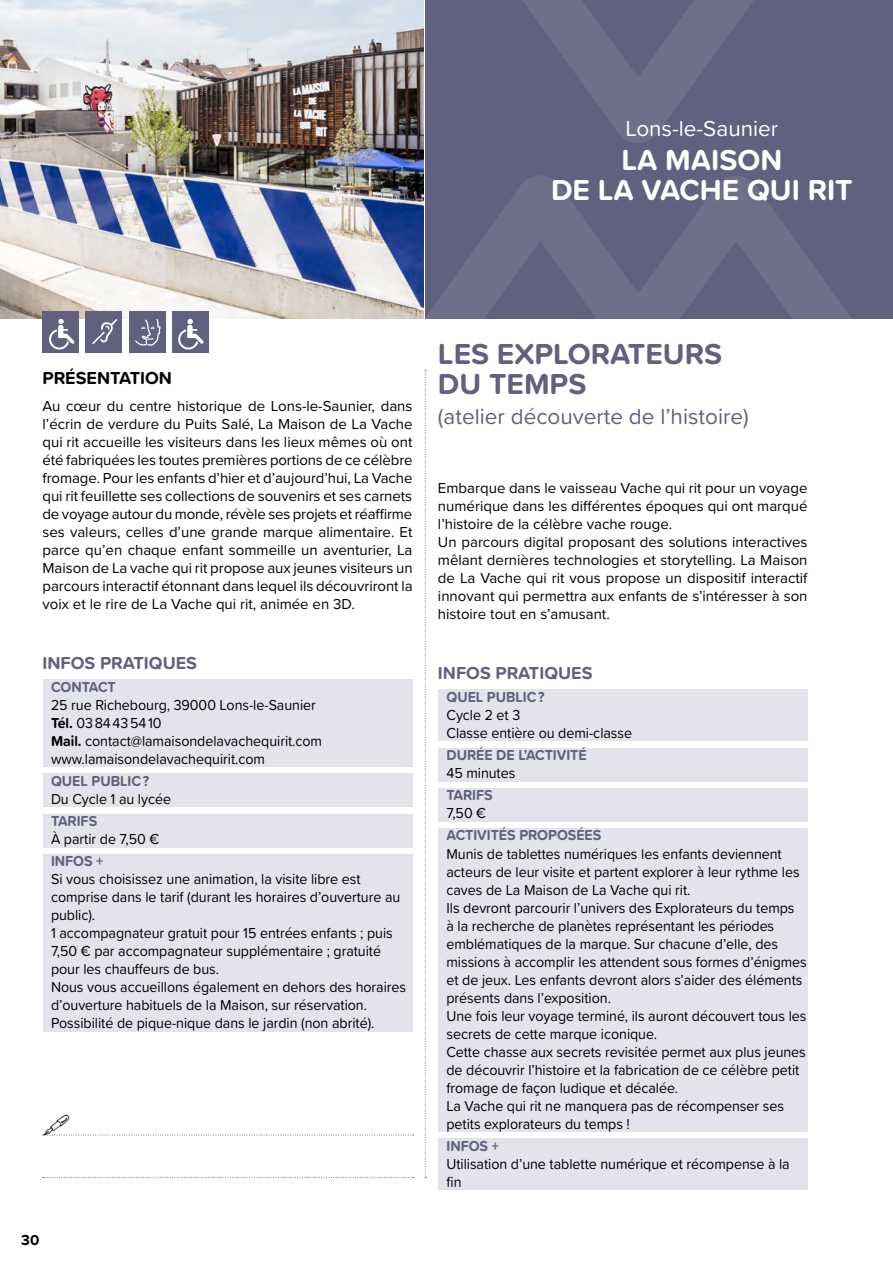
<style>
.page{position:relative;width:893px;height:1263px;background:#fff}
.page>*{position:absolute;margin:0;border:0;box-sizing:border-box;transform-origin:0 0}
.t1{font:700 30px/30px "Proxima Soft";color:#fff;text-align:center}
.t2{font:700 30px/30px "Proxima Soft";color:#61607e}
.t3{font:22.5px "Proxima Soft";color:#61607e}
.t4{font:22.5px "Proxima Soft";color:#fff}
.t5{font:700 18px "Proxima Soft";color:#61607e}
.t6{font:700 18px "Proxima Soft";color:#000}
.t7{font:15px/18px "Proxima Soft";letter-spacing:-.005em;color:#000;scale:.95 1}
.t8{font:15px/18px "Proxima Nova";color:#000;text-align:justify}
.t9{font:700 15px "Proxima Soft";letter-spacing:-.005em;color:#61607e;scale:.95 1}
.t10{font:700 15px "Proxima Nova";color:#000}
.s1{font-weight:700}
</style>
<div class="page">
<div style="left:425px;top:0;width:468px;height:319px;background:#61607e"></div>
<svg style="left:425px;top:176px;width:427px;height:143px"></svg>
<svg style="left:523px;top:0;width:230px;height:143px"></svg>
<div style="left:43px;top:680px;width:369px;height:87px;background:#e3e3eb"></div>
<div style="left:43px;top:774px;width:369px;height:33px;background:#e3e3eb"></div>
<div style="left:43px;top:814px;width:369px;height:33px;background:#e3e3eb"></div>
<div style="left:43px;top:854px;width:369px;height:177px;background:#e3e3eb"></div>
<img style="left:0;top:0;width:424px;height:318px">
<div style="left:438px;top:690px;width:369px;height:51px;background:#e3e3eb"></div>
<div style="left:438px;top:748px;width:369px;height:33px;background:#e3e3eb"></div>
<div style="left:438px;top:788px;width:369px;height:33px;background:#e3e3eb"></div>
<div style="left:438px;top:829px;width:369px;height:303px;background:#e3e3eb"></div>
<div style="left:438px;top:1139px;width:369px;height:51px;background:#e3e3eb"></div>
<svg style="left:425px;top:370px;width:1px;height:808px"></svg>
<div style="left:43px;top:311px;width:36px;height:41px;background:#61607e"></div>
<svg style="left:49px;top:319px;width:25px;height:31px"></svg>
<svg style="left:43px;top:1177px;width:371px;height:1px"></svg>
<div style="left:86px;top:311px;width:36px;height:41px;background:#61607e"></div>
<svg style="left:92px;top:319px;width:25px;height:25px"></svg>
<div style="left:129px;top:311px;width:36px;height:41px;background:#61607e"></div>
<svg style="left:135px;top:319px;width:26px;height:27px"></svg>
<div style="left:172px;top:311px;width:36px;height:41px;background:#61607e"></div>
<svg style="left:178px;top:319px;width:26px;height:31px"></svg>
<svg style="left:43px;top:1134px;width:371px;height:2px"></svg>
<h2 class="t4" style="left:625px;top:112px;width:154px">Lons-le-Saunier</h2>
<h1 class="t1" style="left:551px;top:144px;width:303px">LA MAISON<br>DE LA VACHE QUI RIT</h1>
<p class="t6" style="left:43px;top:365px;width:131px">PRÉSENTATION</p>
<p class="t8" style="left:43px;top:396px;width:372px">Au cœur du centre historique de Lons-le-Saunier, dans l’écrin de verdure du Puits Salé, La Maison de La Vache qui rit accueille les visiteurs dans les lieux mêmes où ont été fabriquées les toutes premières portions de ce célèbre fromage. Pour les enfants d’hier et d’aujourd’hui, La Vache qui rit feuillette ses collections de souvenirs et ses carnets de voyage autour du monde, révèle ses projets et réaffirme ses valeurs, celles d’une grande marque alimentaire. Et parce qu’en chaque enfant sommeille un aventurier, La Maison de La vache qui rit propose aux jeunes visiteurs un parcours interactif étonnant dans lequel ils découvriront la voix et le rire de La Vache qui rit, animée en 3D.</p>
<p class="t5" style="left:43px;top:650px;width:156px">INFOS PRATIQUES</p>
<p class="t9" style="left:51px;top:675px;width:70px">CONTACT</p>
<p class="t7" style="left:51px;top:695px;width:287px">25 rue Richebourg, 39000 Lons-le-Saunier <span class="s1">Tél.</span> 03 84 43 54 10<br><span class="s1">Mail.</span> contact@lamaisondelavachequirit.com www.lamaisondelavachequirit.com</p>
<p class="t9" style="left:51px;top:769px;width:105px">QUEL PUBLIC ?</p>
<p class="t7" style="left:51px;top:789px;width:128px">Du Cycle 1 au lycée</p>
<p class="t9" style="left:51px;top:810px;width:50px">TARIFS</p>
<p class="t7" style="left:51px;top:829px;width:116px">À partir de 7,50 €</p>
<p class="t9" style="left:51px;top:850px;width:57px">INFOS +</p>
<p class="t7" style="left:51px;top:869px;width:375px">Si vous choisissez une animation, la visite libre est comprise dans le tarif (durant les horaires d’ouverture au public).<br>1 accompagnateur gratuit pour 15 entrées enfants ; puis 7,50 € par accompagnateur supplémentaire ; gratuité pour les chauffeurs de bus.<br>Nous vous accueillons également en dehors des horaires d’ouverture habituels de la Maison, sur réservation.<br>Possibilité de pique-nique dans le jardin (non abrité).</p>
<p class="t10" style="left:21px;top:1229px;width:20px">30</p>
<h1 class="t2" style="left:438px;top:338px;width:286px">LES EXPLORATEURS<br>DU TEMPS</h1>
<h2 class="t3" style="left:438px;top:399px;width:312px">(atelier découverte de l’histoire)</h2>
<p class="t8" style="left:438px;top:478px;width:371px;text-align:left">Embarque dans le vaisseau Vache qui rit pour un voyage numérique dans les différentes époques qui ont marqué l’histoire de la célèbre vache rouge.<br>Un parcours digital proposant des solutions interactives mêlant dernières technologies et storytelling. La Maison de La Vache qui rit vous propose un dispositif interactif innovant qui permettra aux enfants de s’intéresser à son histoire tout en s’amusant.</p>
<p class="t5" style="left:438px;top:660px;width:156px">INFOS PRATIQUES</p>
<p class="t9" style="left:446px;top:685px;width:105px">QUEL PUBLIC ?</p>
<p class="t7" style="left:446px;top:705px;width:197px">Cycle 2 et 3<br>Classe entière ou demi-classe</p>
<p class="t9" style="left:446px;top:744px;width:149px">DURÉE DE L’ACTIVITÉ</p>
<p class="t7" style="left:446px;top:763px;width:74px">45 minutes</p>
<p class="t9" style="left:446px;top:784px;width:50px">TARIFS</p>
<p class="t7" style="left:446px;top:803px;width:43px">7,50 €</p>
<p class="t9" style="left:446px;top:824px;width:165px">ACTIVITÉS PROPOSÉES</p>
<p class="t7" style="left:446px;top:844px;width:381px">Munis de tablettes numériques les enfants deviennent acteurs de leur visite et partent explorer à leur rythme les caves de La Maison de La Vache qui rit.<br>Ils devront parcourir l’univers des Explorateurs du temps<br>à la recherche de planètes représentant les périodes emblématiques de la marque. Sur chacune d’elle, des missions à accomplir les attendent sous formes d’énigmes et de jeux. Les enfants devront alors s’aider des éléments présents dans l’exposition.<br>Une fois leur voyage terminé, ils auront découvert tous les secrets de cette marque iconique.<br>Cette chasse aux secrets revisitée permet aux plus jeunes de découvrir l’histoire et la fabrication de ce célèbre petit fromage de façon ludique et décalée.<br>La Vache qui rit ne manquera pas de récompenser ses petits explorateurs du temps !</p>
<p class="t9" style="left:446px;top:1134px;width:57px">INFOS +</p>
<p class="t7" style="left:446px;top:1154px;width:363px">Utilisation d’une tablette numérique et récompense à la fin</p>
</div>
